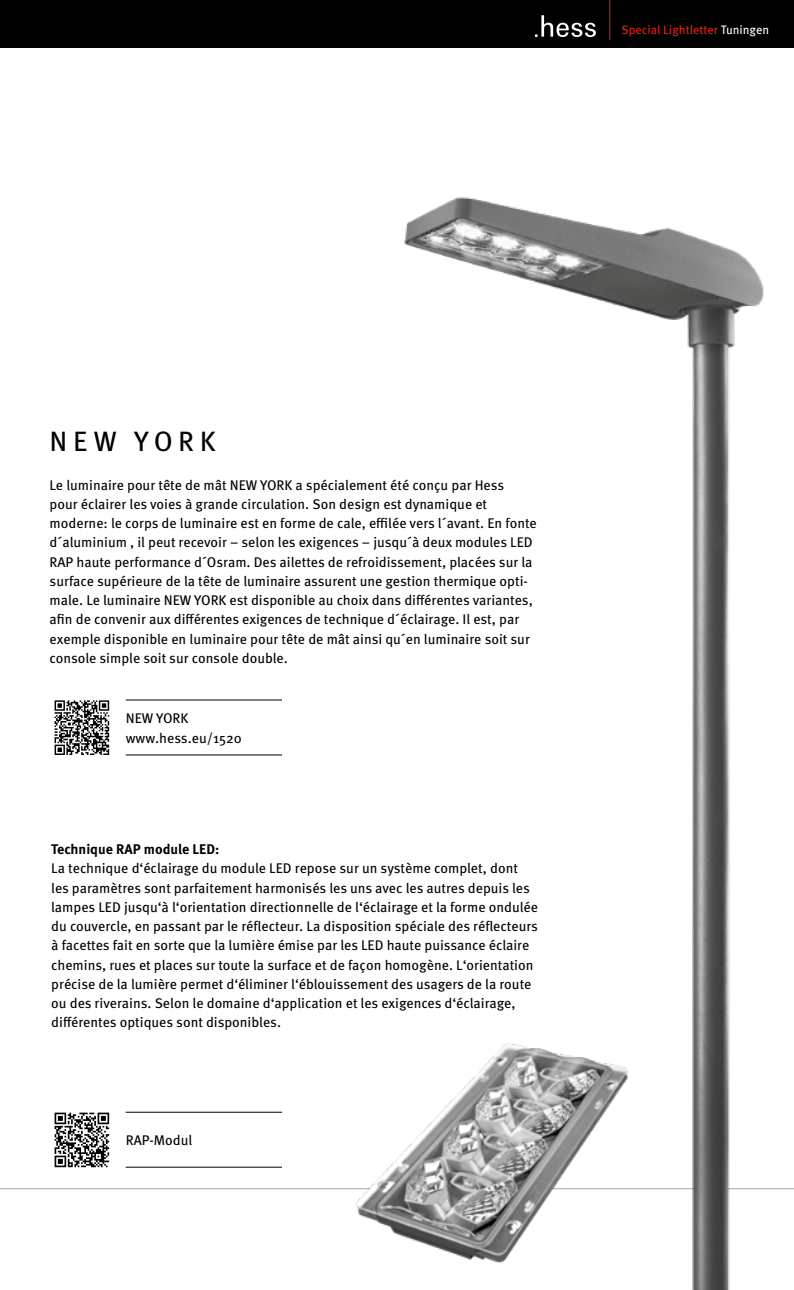
<style>
.page{position:relative;width:794px;height:1290px;background:#fff}
.page>*{position:absolute;margin:0;border:0;box-sizing:border-box;transform-origin:0 0}
.t1{font:28px "Meta Pro";letter-spacing:.2em;color:#000}
.t2{font:14px/19.2px "Meta Pro";color:#000}
.t3{font:700 14px "Meta Pro";color:#000}
.t4{font:12.25px "Meta Pro";color:#e42313}
.s1{color:#fff}
</style>
<div class="page">
<div style="left:0;top:0;width:794px;height:48px;background:#000"></div>
<svg style="left:535px;top:15px;width:61px;height:22px"></svg>
<hr style="left:609px;top:0;width:1px;height:40px;background:#e42313">
<hr style="left:0;top:1188px;width:794px;height:1px;background:#a8a8a7">
<img style="left:193px;top:197px;width:601px;height:993px">
<img style="left:615px;top:627px;width:120px;height:663px">
<svg style="left:55px;top:700px;width:54px;height:55px"></svg>
<hr style="left:126px;top:700px;width:156px;height:1px;background:#000">
<hr style="left:126px;top:755px;width:156px;height:1px;background:#000">
<svg style="left:55px;top:1112px;width:54px;height:55px"></svg>
<hr style="left:126px;top:1112px;width:156px;height:1px;background:#000">
<hr style="left:126px;top:1167px;width:156px;height:1px;background:#000">
<img style="left:290px;top:1024px;width:367px;height:262px">
<p class="t4" style="left:621px;top:22px;width:149px">Special Lightletter <span class="s1">Tuningen</span></p>
<h1 class="t1" style="left:50px;top:424px;width:168px">NEW YORK</h1>
<p class="t2" style="left:50px;top:475px;width:489px">Le luminaire pour tête de mât NEW YORK a spécialement été conçu par Hess<br>pour éclairer les voies à grande circulation. Son design est dynamique et moderne: le corps de luminaire est en forme de cale, effilée vers l´avant. En fonte d´aluminium , il peut recevoir – selon les exigences – jusqu´à deux modules LED RAP haute performance d´Osram. Des ailettes de refroidissement, placées sur la surface supérieure de la tête de luminaire assurent une gestion thermique opti&shy;male. Le luminaire NEW YORK est disponible au choix dans différentes variantes, afin de convenir aux différentes exigences de technique d´éclairage. Il est, par exemple disponible en luminaire pour tête de mât ainsi qu´en luminaire soit sur console simple soit sur console double.</p>
<p class="t2" style="left:126px;top:709px;width:118px">NEW YORK www.hess.eu/1520</p>
<p class="t3" style="left:51px;top:840px;width:170px">Technique RAP module LED:</p>
<p class="t2" style="left:51px;top:859px;width:488px">La technique d‘éclairage du module LED repose sur un système complet, dont les paramètres sont parfaitement harmonisés les uns avec les autres depuis les lampes LED jusqu‘à l‘orientation directionnelle de l‘éclairage et la forme ondulée du couvercle, en passant par le réflecteur. La disposition spéciale des réflecteurs à facettes fait en sorte que la lumière émise par les LED haute puissance éclaire chemins, rues et places sur toute la surface et de façon homogène. L‘orientation précise de la lumière permet d‘éliminer l‘éblouissement des usagers de la route ou des riverains. Selon le domaine d‘application et les exigences d‘éclairage, différentes optiques sont disponibles.</p>
<p class="t2" style="left:126px;top:1131px;width:68px">RAP-Modul</p>
</div>
